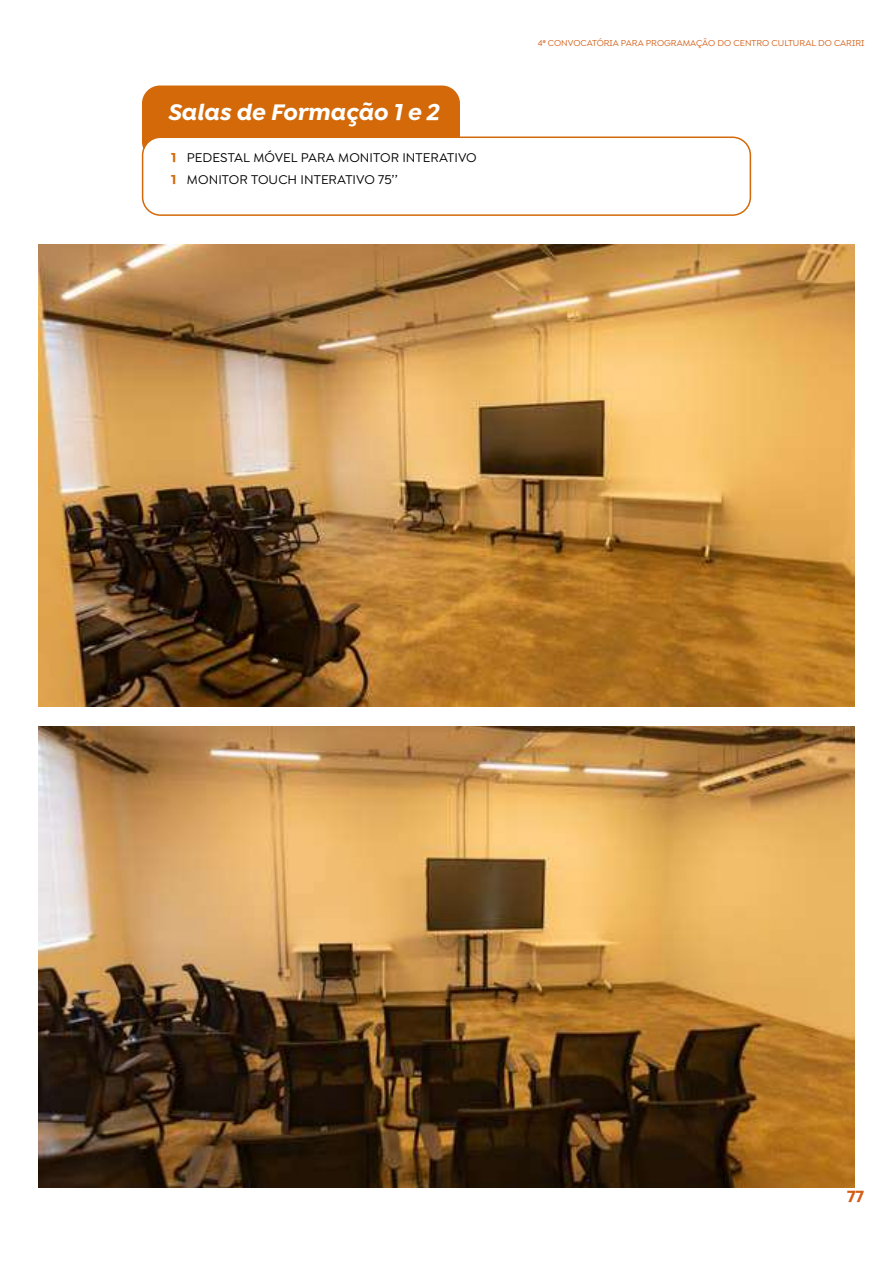
<style>
.page{position:relative;width:893px;height:1263px;background:#fff}
.page>*{position:absolute;margin:0;border:0;box-sizing:border-box;transform-origin:0 0}
.t1{font:italic 700 24px "Isidora Sans Alt";color:#fff}
.t2{font:700 16.95px "Isidora Sans Alt";color:#d15f17}
.t3{font:500 13.5px/22.5px "Isidora Sans";letter-spacing:.005em;color:#000}
.t4{font:700 13.5px/22.5px "Isidora Sans";color:#d36909}
.t5{font:500 9.15px "Isidora Sans Alt";color:#d15f17}
</style>
<div class="page">
<div style="left:142px;top:86px;width:318px;height:74px;background:#d36909;border-radius:18px"></div>
<div style="left:143px;top:137px;width:607px;height:78px;background:#fff;border-radius:18px"></div>
<div style="left:142px;top:136px;width:609px;height:80px;border:2px solid #d36909;border-radius:18px"></div>
<img style="left:38px;top:244px;width:816px;height:462px">
<img style="left:38px;top:726px;width:816px;height:462px">
<h1 class="t1" style="left:167px;top:97px;width:273px">Salas de Formação 1 e 2</h1>
<p class="t3" style="left:187px;top:146px;width:291px">PEDESTAL MÓVEL PARA MONITOR INTERATIVO<br>MONITOR TOUCH INTERATIVO 75’’</p>
<p class="t4" style="left:171px;top:146px;width:7px">1<br>1</p>
<p class="t5" style="left:538px;top:38px;width:328px">4ª CONVOCATÓRIA PARA PROGRAMAÇÃO DO CENTRO CULTURAL DO CARIRI</p>
<p class="t2" style="left:847px;top:1186px;width:19px">77</p>
</div>
